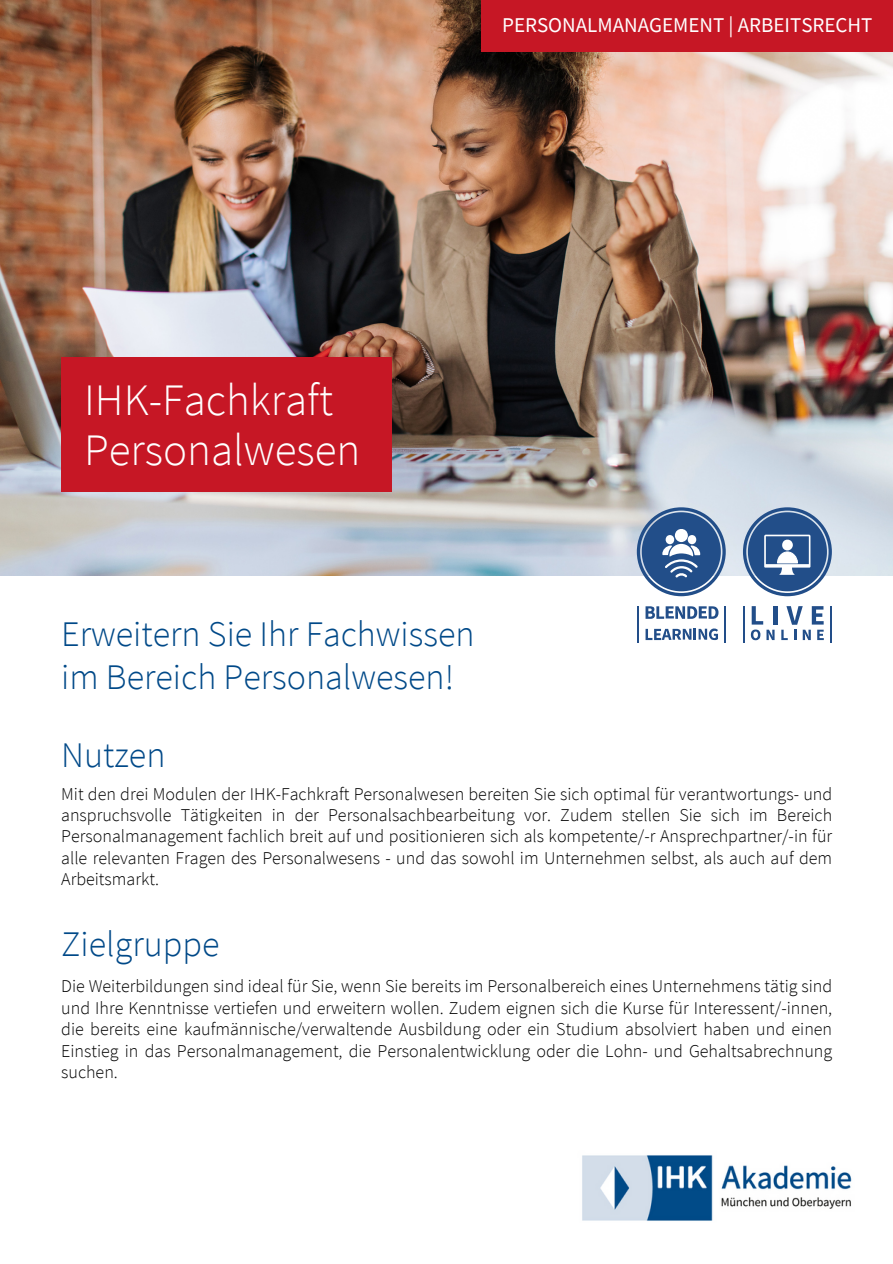
<style>
.page{position:relative;width:893px;height:1264px;background:#fff}
.page>*{position:absolute;margin:0;border:0;box-sizing:border-box;transform-origin:0 0}
.t1{font:300 45px/49.5px "Source Sans Pro";color:#fff}
.t2{font:300 36px/42.8px "Source Sans Pro";color:#004988}
.t3{font:21px "Source Sans Pro";color:#fff}
.t4{font:300 18px/21.3px "Source Sans Pro";color:#000;text-align:justify}
</style>
<div class="page">
<img style="left:582px;top:1155px;width:270px;height:66px">
<img style="left:0;top:0;width:892px;height:575px">
<div style="left:481px;top:0;width:411px;height:52px;background:#c61725"></div>
<div style="left:61px;top:357px;width:330px;height:134px;background:#c61725"></div>
<hr style="left:742px;top:606px;width:2px;height:36px;background:#224e89">
<hr style="left:830px;top:606px;width:1px;height:36px;background:#224e89">
<svg style="left:742px;top:507px;width:89px;height:89px"></svg>
<hr style="left:773px;top:606px;width:4px;height:18px;background:#224e89">
<svg style="left:750px;top:606px;width:24px;height:34px"></svg>
<svg style="left:781px;top:606px;width:42px;height:34px"></svg>
<hr style="left:636px;top:606px;width:2px;height:36px;background:#224e89">
<hr style="left:724px;top:606px;width:1px;height:36px;background:#224e89">
<svg style="left:645px;top:628px;width:73px;height:12px"></svg>
<svg style="left:645px;top:606px;width:73px;height:13px"></svg>
<svg style="left:636px;top:507px;width:89px;height:89px"></svg>
<p class="t3" style="left:502px;top:11px;width:372px">PERSONALMANAGEMENT | ARBEITSRECHT</p>
<h1 class="t1" style="left:84px;top:374px;width:278px">IHK-Fachkraft<br>Personalwesen</h1>
<h2 class="t2" style="left:61px;top:611px;width:415px">Erweitern Sie Ihr Fachwissen im Bereich Personalwesen!</h2>
<p class="t2" style="left:61px;top:732px;width:106px">Nutzen</p>
<h2 class="t4" style="left:61px;top:782px;width:772px">Mit den drei Modulen der IHK-Fachkraft Personalwesen bereiten Sie sich optimal für verantwortungs- und anspruchsvolle Tätigkeiten in der Personalsachbearbeitung vor. Zudem stellen Sie sich im Bereich Personalmanagement fachlich breit auf und positionieren sich als kompetente/-r Ansprechpartner/-in für alle relevanten Fragen des Personalwesens - und das sowohl im Unternehmen selbst, als auch auf dem Arbeitsmarkt.</h2>
<h2 class="t2" style="left:61px;top:921px;width:160px">Zielgruppe</h2>
<p class="t4" style="left:61px;top:975px;width:772px">Die Weiterbildungen sind ideal für Sie, wenn Sie bereits im Personalbereich eines Unternehmens tätig sind und Ihre Kenntnisse vertiefen und erweitern wollen. Zudem eignen sich die Kurse für Interessent/-innen, die bereits eine kaufmännische/verwaltende Ausbildung oder ein Studium absolviert haben und einen Einstieg in das Personalmanagement, die Personalentwicklung oder die Lohn- und Gehaltsabrechnung suchen.</p>
</div>
